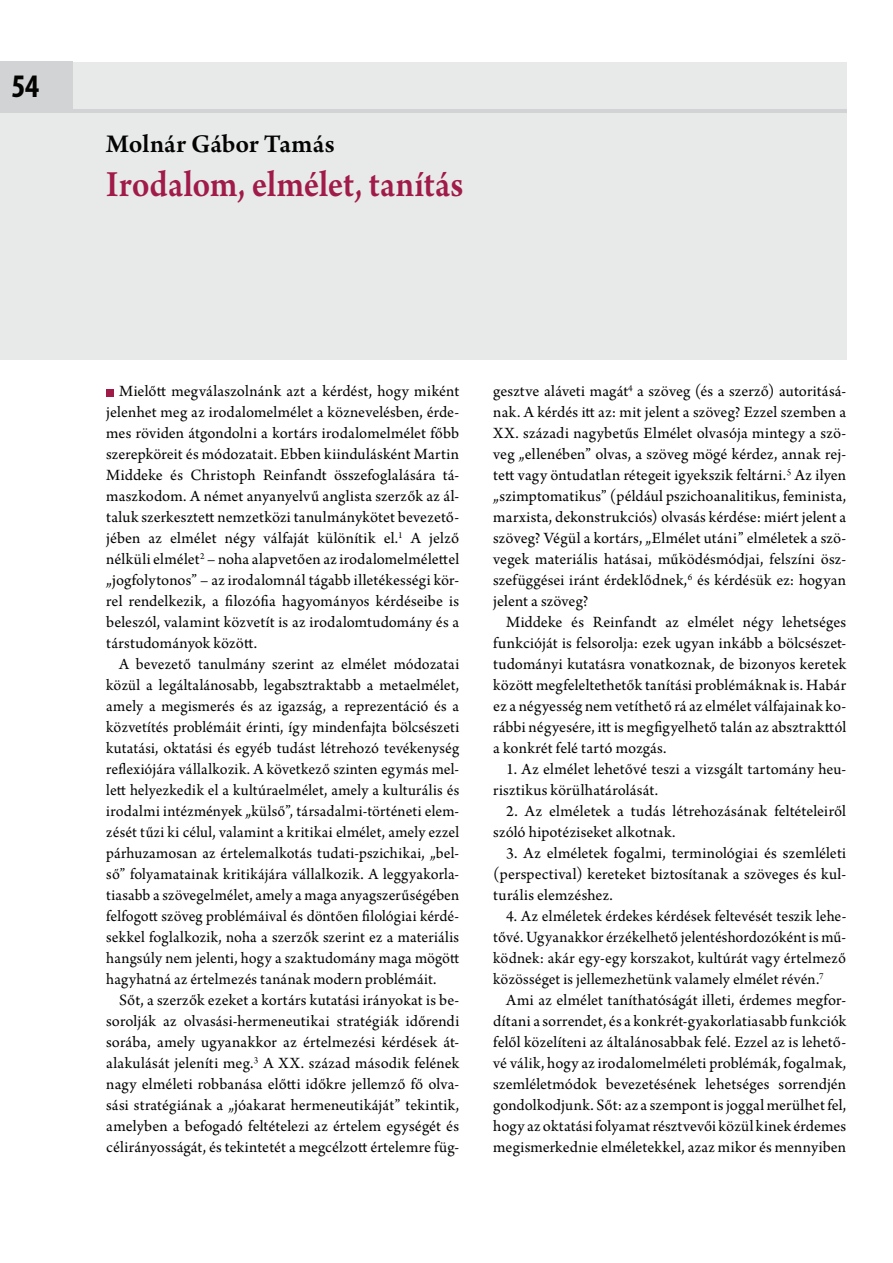
<style>
.page{position:relative;width:893px;height:1263px;background:#fff}
.page>*{position:absolute;margin:0;border:0;box-sizing:border-box;transform-origin:0 0}
.t1{font:600 39px "Arno Pro";letter-spacing:-.005em;color:#a01b49;scale:.9 1}
.t2{font:condensed 33px "Myriad Pro";color:#040503}
.t3{font:600 27px "Arno Pro";letter-spacing:.005em;color:#040503}
.t4{font:16.5px/21px "Arno Pro";letter-spacing:.01em;color:#040503;text-align:justify}
</style>
<div class="page">
<div style="left:0;top:62px;width:846px;height:297px;background:#e8e9e9"></div>
<div style="left:106px;top:389px;width:7px;height:7px;background:#a11b49"></div>
<div style="left:0;top:62px;width:72px;height:51px;background:#d1d3d4"></div>
<hr style="left:72px;top:110px;width:774px;height:3px;background:#d1d3d4">
<h2 class="t2" style="left:13px;top:66px;width:27px">54</h2>
<h3 class="t3" style="left:106px;top:127px;width:230px">Molnár Gábor Tamás</h3>
<h1 class="t1" style="left:106px;top:160px;width:398px">Irodalom, elmélet, tanítás</h1>
<p class="t4" style="left:106px;top:382px;width:354px;text-indent:13px">Mielőtt megválaszolnánk azt a kérdést, hogy miként jelenhet meg az irodalomelmélet a köznevelésben, érde&shy;mes röviden átgondolni a kortárs irodalomelmélet főbb szerepköreit és módozatait. Ebben kiindulásként Martin Middeke és Christoph Reinfandt összefoglalására tá&shy;maszkodom. A német anyanyelvű anglista szerzők az ál&shy;taluk szerkesztett nemzetközi tanulmánykötet bevezető&shy;jében az elmélet négy válfaját különítik el.<sup>1</sup> A jelző nélküli elmélet<sup>2</sup> – noha alapvetően az irodalomelmélettel „jogfolytonos” – az irodalomnál tágabb illetékességi kör&shy;rel rendelkezik, a filozófia hagyományos kérdéseibe is beleszól, valamint közvetít is az irodalomtudomány és a társtudományok között.</p>
<p class="t4" style="left:106px;top:655px;width:355px;text-indent:13px">A bevezető tanulmány szerint az elmélet módozatai közül a legáltalánosabb, legabsztraktabb a metaelmélet, amely a megismerés és az igazság, a reprezentáció és a közvetítés problémáit érinti, így mindenfajta bölcsészeti kutatási, oktatási és egyéb tudást létrehozó tevékenység reflexiójára vállalkozik. A következő szinten egymás mel&shy;lett helyezkedik el a kultúraelmélet, amely a kulturális és irodalmi intézmények „külső”, társadalmi-történeti elem&shy;zését tűzi ki célul, valamint a kritikai elmélet, amely ezzel párhuzamosan az értelemalkotás tudati-pszichikai, „bel&shy;ső” folyamatainak kritikájára vállalkozik. A leggyakorla&shy;tiasabb a szövegelmélet, amely a maga anyagszerűségében felfogott szöveg problémáival és döntően filológiai kérdé&shy;sekkel foglalkozik, noha a szerzők szerint ez a materiális hangsúly nem jelenti, hogy a szaktudomány maga mögött hagyhatná az értelmezés tanának modern problémáit.</p>
<p class="t4" style="left:106px;top:991px;width:355px;text-indent:13px">Sőt, a szerzők ezeket a kortárs kutatási irányokat is be&shy;sorolják az olvasási-hermeneutikai stratégiák időrendi sorába, amely ugyanakkor az értelmezési kérdések át&shy;alakulását jeleníti meg.<sup>3</sup> A XX. század második felének nagy elméleti robbanása előtti időkre jellemző fő olva&shy;sási stratégiának a „jóakarat hermeneutikáját” tekintik, amelyben a befogadó feltételezi az értelem egységét és célirányosságát, és tekintetét a megcélzott értelemre füg-</p>
<p class="t4" style="left:493px;top:382px;width:354px">gesztve aláveti magát<sup>4</sup> a szöveg (és a szerző) autoritásá&shy;nak. A kérdés itt az: mit jelent a szöveg? Ezzel szemben a XX. századi nagybetűs Elmélet olvasója mintegy a szö&shy;veg „ellenében” olvas, a szöveg mögé kérdez, annak rej&shy;tett vagy öntudatlan rétegeit igyekszik feltárni.<sup>5</sup> Az ilyen „szimptomatikus” (például pszichoanalitikus, feminista, marxista, dekonstrukciós) olvasás kérdése: miért jelent a szöveg? Végül a kortárs, „Elmélet utáni” elméletek a szö&shy;vegek materiális hatásai, működésmódjai, felszíni ösz&shy;szefüggései iránt érdeklődnek,<sup>6</sup> és kérdésük ez: hogyan jelent a szöveg?</p>
<p class="t4" style="left:493px;top:613px;width:355px;text-indent:13px">Middeke és Reinfandt az elmélet négy lehetséges funkcióját is felsorolja: ezek ugyan inkább a bölcsészet&shy;tudományi kutatásra vonatkoznak, de bizonyos keretek között megfeleltethetők tanítási problémáknak is. Habár ez a négyesség nem vetíthető rá az elmélet válfajainak ko&shy;rábbi négyesére, itt is megfigyelhető talán az absztrakttól a konkrét felé tartó mozgás.</p>
<p class="t4" style="left:493px;top:760px;width:354px;text-indent:13px">1. Az elmélet lehetővé teszi a vizsgált tartomány heu&shy;risztikus körülhatárolását.</p>
<p class="t4" style="left:493px;top:802px;width:354px;text-indent:13px">2. Az elméletek a tudás létrehozásának feltételeiről szóló hipotéziseket alkotnak.</p>
<p class="t4" style="left:493px;top:844px;width:354px;text-indent:13px">3. Az elméletek fogalmi, terminológiai és szemléleti (perspectival) kereteket biztosítanak a szöveges és kul&shy;turális elemzéshez.</p>
<p class="t4" style="left:493px;top:907px;width:354px;text-indent:13px">4. Az elméletek érdekes kérdések feltevését teszik lehe&shy;tővé. Ugyanakkor érzékelhető jelentéshordozóként is mű&shy;ködnek: akár egy-egy korszakot, kultúrát vagy értelmező közösséget is jellemezhetünk valamely elmélet révén.<sup>7</sup></p>
<p class="t4" style="left:493px;top:991px;width:354px;text-indent:13px">Ami az elmélet taníthatóságát illeti, érdemes megfor&shy;dítani a sorrendet, és a konkrét-gyakorlatiasabb funkciók felől közelíteni az általánosabbak felé. Ezzel az is lehető&shy;vé válik, hogy az irodalomelméleti problémák, fogalmak, szemléletmódok bevezetésének lehetséges sorrendjén gondolkodjunk. Sőt: az a szempont is joggal merülhet fel, hogy az oktatási folyamat résztvevői közül kinek érdemes megismerkednie elméletekkel, azaz mikor és mennyiben</p>
</div>
